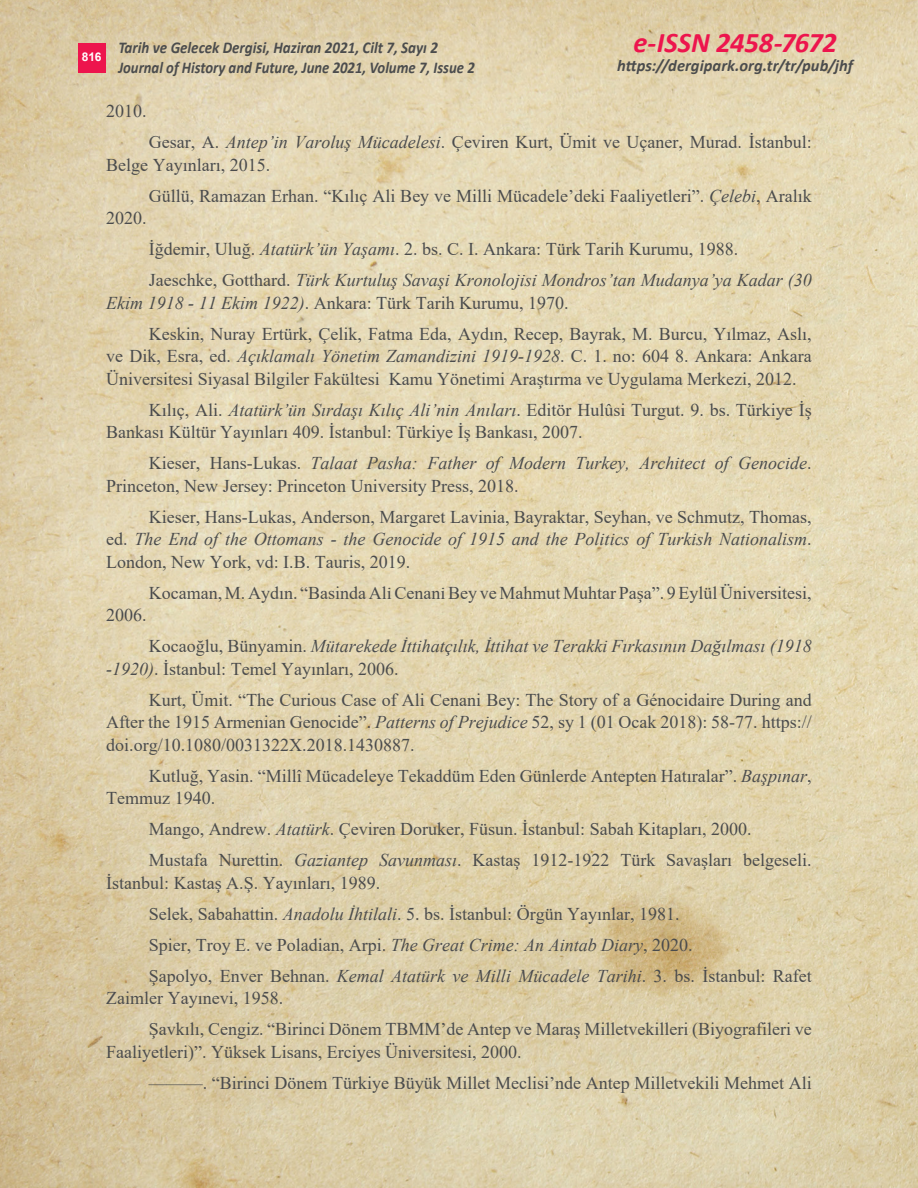
<style>
.page{position:relative;width:918px;height:1188px;background:#fff}
.page>*{position:absolute;margin:0;border:0;box-sizing:border-box;transform-origin:0 0}
.t1{font:italic 700 28.5px "Calibri";letter-spacing:-.005em;color:#ed154d}
.ANA_METİN_STİLİ_TEK{font:18px/22.5px "Times New Roman";color:#4b4c4d}
.ANA_METİN_STİLİ_TEK-2{font:italic 18px/22.5px "Times New Roman";color:#4b4c4d}
.t2{font:italic 700 16.5px/19.8px "Calibri";color:#4b4c4d;scale:.91 1}
.t3{font:italic 700 16.5px "Calibri";color:#4b4c4d}
.t4{font:700 12px "Arial";color:#fff}
.s1{font-style:italic}
.s2{font-style:normal}
</style>
<div class="page">
<img style="left:0;top:0;width:918px;height:1188px">
<div style="left:78px;top:43px;width:28px;height:29px;background:#ed154d"></div>
<p class="t4" style="left:82px;top:49px;width:21px">816</p>
<p class="t2" style="left:118px;top:37px;width:393px">Tarih ve Gelecek Dergisi, Haziran 2021, Cilt 7, Sayı 2<br>Journal of History and Future, June 2021, Volume 7, Issue 2</p>
<h1 class="t1" style="left:633px;top:22px;width:205px">e-ISSN 2458-7672</h1>
<p class="t3" style="left:617px;top:54px;width:237px">https://dergipark.org.tr/tr/pub/jhf</p>
<p class="ANA_METİN_STİLİ_TEK" style="left:106px;top:99px;width:42px">2010.</p>
<p class="ANA_METİN_STİLİ_TEK" style="left:106px;top:130px;width:707px;text-indent:43px">Gesar, A. <span class="s1">Antep’in Varoluş Mücadelesi</span>. Çeviren Kurt, Ümit ve Uçaner, Murad. İstanbul:<br>Belge Yayınları, 2015.</p>
<p class="ANA_METİN_STİLİ_TEK" style="left:149px;top:184px;width:664px">Güllü, Ramazan Erhan. “Kılıç Ali Bey ve Milli Mücadele’deki Faaliyetleri”. <span class="s1">Çelebi</span>, Aralık</p>
<p class="ANA_METİN_STİLİ_TEK" style="left:106px;top:206px;width:42px">2020.</p>
<p class="ANA_METİN_STİLİ_TEK" style="left:149px;top:237px;width:591px">İğdemir, Uluğ. <span class="s1">Atatürk’ün Yaşamı</span>. 2. bs. C. I. Ankara: Türk Tarih Kurumu, 1988.</p>
<p class="ANA_METİN_STİLİ_TEK-2" style="left:106px;top:269px;width:707px;text-indent:43px"><span class="s2">Jaeschke, Gotthard.</span> Türk Kurtuluş Savaşi Kronoloji̇si̇ Mondros’tan Mudanya’ya Kadar (30<br>Eki̇m 1918 - 11 Eki̇m 1922)<span class="s2">. Ankara: Türk Tarih Kurumu, 1970.</span></p>
<p class="ANA_METİN_STİLİ_TEK" style="left:106px;top:322px;width:707px;text-align:justify;text-indent:43px">Keskin, Nuray Ertürk, Çelik, Fatma Eda, Aydın, Recep, Bayrak, M. Burcu, Yılmaz, Aslı, ve Dik, Esra, ed. <span class="s1">Açıklamalı Yönetim Zamandizini 1919-1928</span>. C. 1. no: 604 8. Ankara: Ankara Üniversitesi Siyasal Bilgiler Fakültesi Kamu Yönetimi Araştırma ve Uygulama Merkezi, 2012.</p>
<p class="ANA_METİN_STİLİ_TEK" style="left:106px;top:398px;width:707px;text-indent:43px">Kılıç, Ali. <span class="s1">Atatürk’ün Sırdaşı Kılıç Ali’nin Anıları</span>. Editör Hulûsi Turgut. 9. bs. Türkiye İş<br>Bankası Kültür Yayınları 409. İstanbul: Türkiye İş Bankası, 2007.</p>
<p class="ANA_METİN_STİLİ_TEK" style="left:106px;top:451px;width:707px;text-indent:43px">Kieser, Hans-Lukas. <span class="s1">Talaat Pasha: Father of Modern Turkey, Architect of Genocide</span>.<br>Princeton, New Jersey: Princeton University Press, 2018.</p>
<p class="ANA_METİN_STİLİ_TEK" style="left:106px;top:505px;width:707px;text-align:justify;text-indent:43px">Kieser, Hans-Lukas, Anderson, Margaret Lavinia, Bayraktar, Seyhan, ve Schmutz, Thomas, ed. <span class="s1">The End of the Ottomans - the Genocide of 1915 and the Politics of Turkish Nationalism</span>.<br>London, New York, vd: I.B. Tauris, 2019.</p>
<p class="ANA_METİN_STİLİ_TEK" style="left:149px;top:581px;width:664px">Kocaman, M. Aydın. “Basinda Ali̇ Cenani̇ Bey ve Mahmut Muhtar Paşa”. 9 Eylül Üniversitesi,</p>
<p class="ANA_METİN_STİLİ_TEK" style="left:106px;top:603px;width:42px">2006.</p>
<p class="ANA_METİN_STİLİ_TEK-2" style="left:106px;top:635px;width:707px;text-indent:43px"><span class="s2">Kocaoğlu, Bünyamin.</span> Mütarekede İttihatçılık, İttihat ve Terakki Fırkasının Dağılması (1918 -1920)<span class="s2">. İstanbul: Temel Yayınları, 2006.</span></p>
<p class="ANA_METİN_STİLİ_TEK" style="left:106px;top:688px;width:707px;text-align:justify;text-indent:43px">Kurt, Ümit. “The Curious Case of Ali Cenani Bey: The Story of a Génocidaire During and After the 1915 Armenian Genocide”. <span class="s1">Patterns of Prejudice</span> 52, sy 1 (01 Ocak 2018): 58-77. https:// doi.org/10.1080/0031322X.2018.1430887.</p>
<p class="ANA_METİN_STİLİ_TEK" style="left:106px;top:764px;width:707px;text-indent:43px">Kutluğ, Yasin. “Millî Mücadeleye Tekaddüm Eden Günlerde Antepten Hatıralar”. <span class="s1">Başpınar</span>,<br>Temmuz 1940.</p>
<p class="ANA_METİN_STİLİ_TEK" style="left:149px;top:817px;width:604px">Mango, Andrew. <span class="s1">Atatürk</span>. Çeviren Doruker, Füsun. İstanbul: Sabah Kitapları, 2000.</p>
<p class="ANA_METİN_STİLİ_TEK" style="left:106px;top:848px;width:707px;text-indent:43px">Mustafa Nurettin. <span class="s1">Gaziantep Savunması</span>. Kastaş 1912-1922 Türk Savaşları belgeseli.<br>İstanbul: Kastaş A.Ş. Yayınları, 1989.</p>
<p class="ANA_METİN_STİLİ_TEK" style="left:149px;top:902px;width:532px">Selek, Sabahattin. <span class="s1">Anadolu İhtilali</span>. 5. bs. İstanbul: Örgün Yayınlar, 1981.</p>
<p class="ANA_METİN_STİLİ_TEK" style="left:149px;top:933px;width:545px">Spier, Troy E. ve Poladian, Arpi. <span class="s1">The Great Crime: An Aintab Diary</span>, 2020.</p>
<p class="ANA_METİN_STİLİ_TEK" style="left:106px;top:964px;width:707px;text-indent:43px">Şapolyo, Enver Behnan. <span class="s1">Kemal Atatürk ve Milli Mücadele Tarihi</span>. 3. bs. İstanbul: Rafet<br>Zaimler Yayınevi, 1958.</p>
<p class="ANA_METİN_STİLİ_TEK" style="left:106px;top:1018px;width:707px;text-indent:43px">Şavkılı, Cengiz. “Birinci Dönem TBMM’de Antep ve Maraş Milletvekilleri (Biyografileri ve<br>Faaliyetleri)”. Yüksek Lisans, Erciyes Üniversitesi, 2000.</p>
<p class="ANA_METİN_STİLİ_TEK" style="left:149px;top:1071px;width:664px">———. “Birinci Dönem Türkiye Büyük Millet Meclisi’nde Antep Milletvekili Mehmet Ali</p>
</div>
